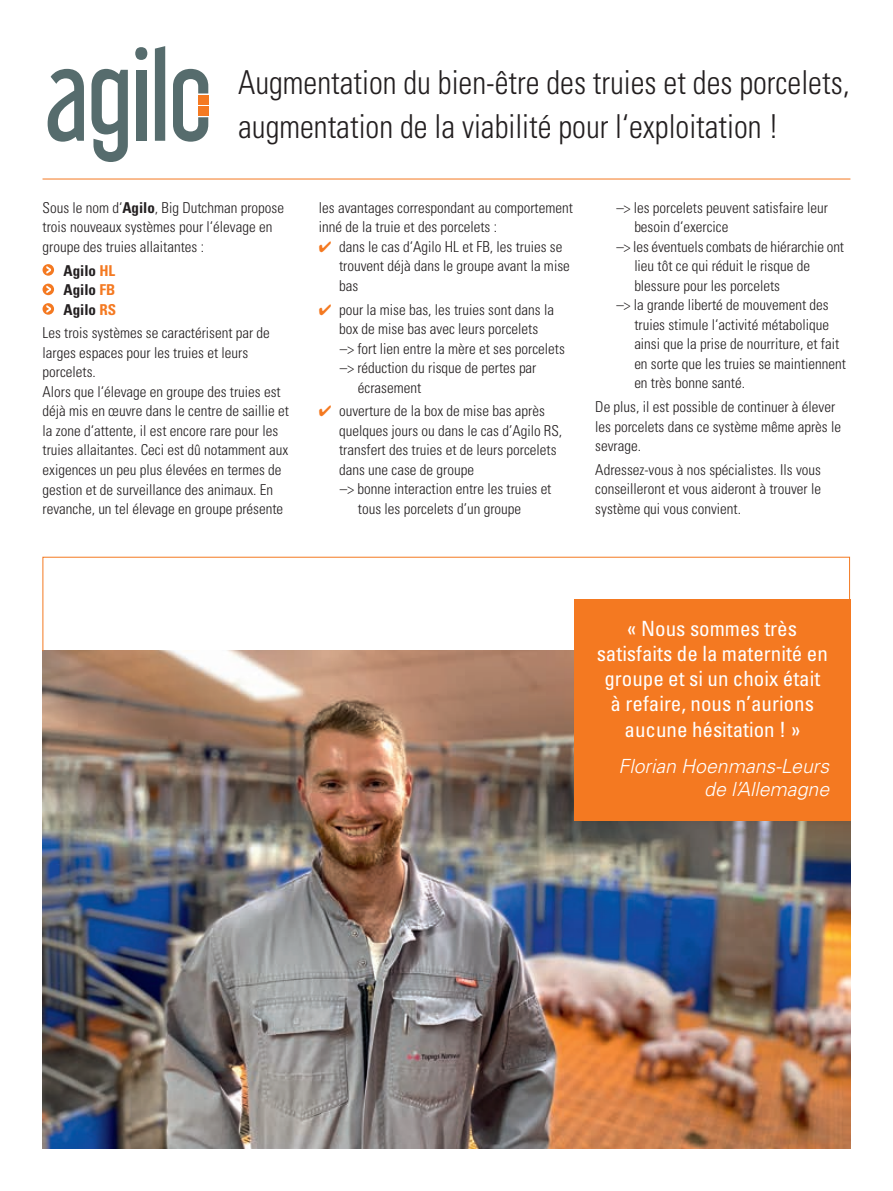
<style>
.page{position:relative;width:893px;height:1191px;background:#fff}
.page>*{position:absolute;margin:0;border:0;box-sizing:border-box;transform-origin:0 0}
.t1{font:300 condensed 33px/43.8px "Univers LT Std";color:#231f20;scale:.94 1}
.t2{font:condensed 21px/25.2px "Univers LT Std";color:#fff;text-align:center}
.t3{font:italic 300 19.5px/23.4px "Univers LT Std";color:#fff;text-align:right}
.t4{font:300 condensed 15px/19.5px "Univers LT Std";color:#231f20}
.t5{font:700 condensed 15px/19.5px "Univers LT Std";color:#231f20;text-align:justify}
.s1{font-weight:700}
.s2{color:#f47921}
</style>
<div class="page">
<svg style="left:48px;top:69px;width:36px;height:73px"></svg>
<svg style="left:91px;top:69px;width:37px;height:93px"></svg>
<svg style="left:155px;top:46px;width:10px;height:95px"></svg>
<div style="left:136px;top:70px;width:11px;height:71px;background:#566c6d"></div>
<svg style="left:173px;top:69px;width:35px;height:73px"></svg>
<svg style="left:135px;top:47px;width:12px;height:13px"></svg>
<div style="left:198px;top:95px;width:10px;height:9px;background:#f47921"></div>
<div style="left:198px;top:106px;width:10px;height:10px;background:#f47921"></div>
<img style="left:43px;top:652px;width:807px;height:496px">
<div style="left:43px;top:264px;width:11px;height:12px;background:#f47921;border-radius:50%"></div>
<svg style="left:46px;top:266px;width:5px;height:7px"></svg>
<div style="left:43px;top:284px;width:11px;height:11px;background:#f47921;border-radius:50%"></div>
<svg style="left:46px;top:286px;width:5px;height:7px"></svg>
<div style="left:43px;top:303px;width:11px;height:12px;background:#f47921;border-radius:50%"></div>
<svg style="left:46px;top:305px;width:5px;height:7px"></svg>
<hr style="left:43px;top:179px;width:807px;height:1px;background:#f47921">
<div style="left:574px;top:599px;width:276px;height:221px;background:#f47921"></div>
<svg style="left:42px;top:556px;width:808px;height:96px"></svg>
<h1 class="t1" style="left:238px;top:60px;width:652px">Augmentation du bien-être des truies et des porcelets, augmentation de la viabilité pour l‘exploitation !</h1>
<p class="t4" style="left:43px;top:198px;width:243px">Sous le nom d‘<span class="s1">Agilo</span>, Big Dutchman propose trois nouveaux systèmes pour l‘élevage en groupe des truies allaitantes :</p>
<p class="t5" style="left:64px;top:260px;width:54px">Agilo <span class="s2">HL </span>Agilo <span class="s2">FB </span>Agilo <span class="s2">RS</span></p>
<p class="t4" style="left:43px;top:323px;width:248px">Les trois systèmes se caractérisent par de larges espaces pour les truies et leurs porcelets.<br>Alors que l‘élevage en groupe des truies est déjà mis en œuvre dans le centre de saillie et la zone d‘attente, il est encore rare pour les truies allaitantes. Ceci est dû notamment aux exigences un peu plus élevées en termes de gestion et de surveillance des animaux. En revanche, un tel élevage en groupe présente</p>
<p class="t4" style="left:319px;top:198px;width:256px">les avantages correspondant au comportement inné de la truie et des porcelets :</p>
<p class="t4" style="left:339px;top:237px;width:232px;text-indent:-20px"><span class="s2">✔</span> dans le cas d‘Agilo HL et FB, les truies se trouvent déjà dans le groupe avant la mise bas</p>
<p class="t4" style="left:319px;top:300px;width:237px"><span class="s2">✔</span> pour la mise bas, les truies sont dans la</p>
<p class="t4" style="left:339px;top:319px;width:201px">box de mise bas avec leurs porcelets</p>
<p class="t4" style="left:340px;top:339px;width:226px">–&gt; fort lien entre la mère et ses porcelets</p>
<p class="t4" style="left:340px;top:358px;width:198px">–&gt; réduction du risque de pertes par</p>
<p class="t4" style="left:358px;top:378px;width:65px">écrasement</p>
<p class="t4" style="left:319px;top:401px;width:227px"><span class="s2">✔</span> ouverture de la box de mise bas après</p>
<p class="t4" style="left:339px;top:421px;width:225px">quelques jours ou dans le cas d’Agilo RS,</p>
<p class="t4" style="left:339px;top:440px;width:219px">transfert des truies et de leurs porcelets</p>
<p class="t4" style="left:339px;top:460px;width:136px">dans une case de groupe</p>
<p class="t4" style="left:340px;top:479px;width:213px">–&gt; bonne interaction entre les truies et</p>
<p class="t4" style="left:358px;top:499px;width:165px">tous les porcelets d’un groupe</p>
<p class="t4" style="left:616px;top:198px;width:213px">–&gt; les porcelets peuvent satisfaire leur</p>
<p class="t4" style="left:634px;top:217px;width:96px">besoin d‘exercice</p>
<p class="t4" style="left:616px;top:237px;width:229px">–&gt; les éventuels combats de hiérarchie ont</p>
<p class="t4" style="left:634px;top:256px;width:177px">lieu tôt ce qui réduit le risque de</p>
<p class="t4" style="left:634px;top:276px;width:147px">blessure pour les porcelets</p>
<p class="t4" style="left:616px;top:295px;width:214px">–&gt; la grande liberté de mouvement des</p>
<p class="t4" style="left:634px;top:315px;width:196px">truies stimule l‘activité métabolique</p>
<p class="t4" style="left:634px;top:334px;width:206px">ainsi que la prise de nourriture, et fait</p>
<p class="t4" style="left:634px;top:354px;width:213px">en sorte que les truies se maintiennent</p>
<p class="t4" style="left:634px;top:373px;width:112px">en très bonne santé.</p>
<p class="t4" style="left:595px;top:397px;width:247px">De plus, il est possible de continuer à élever les porcelets dans ce système même après le sevrage.</p>
<p class="t4" style="left:595px;top:460px;width:227px;text-align:justify">Adressez-vous à nos spécialistes. Ils vous conseilleront et vous aideront à trouver le système qui vous convient.</p>
<h2 class="t2" style="left:597px;top:615px;width:233px">« Nous sommes très satisfaits de la maternité en groupe et si un choix était à refaire, nous n’aurions aucune hésitation ! »</h2>
<h3 class="t3" style="left:618px;top:754px;width:212px">Florian Hoenmans-Leurs de l’Allemagne</h3>
</div>
